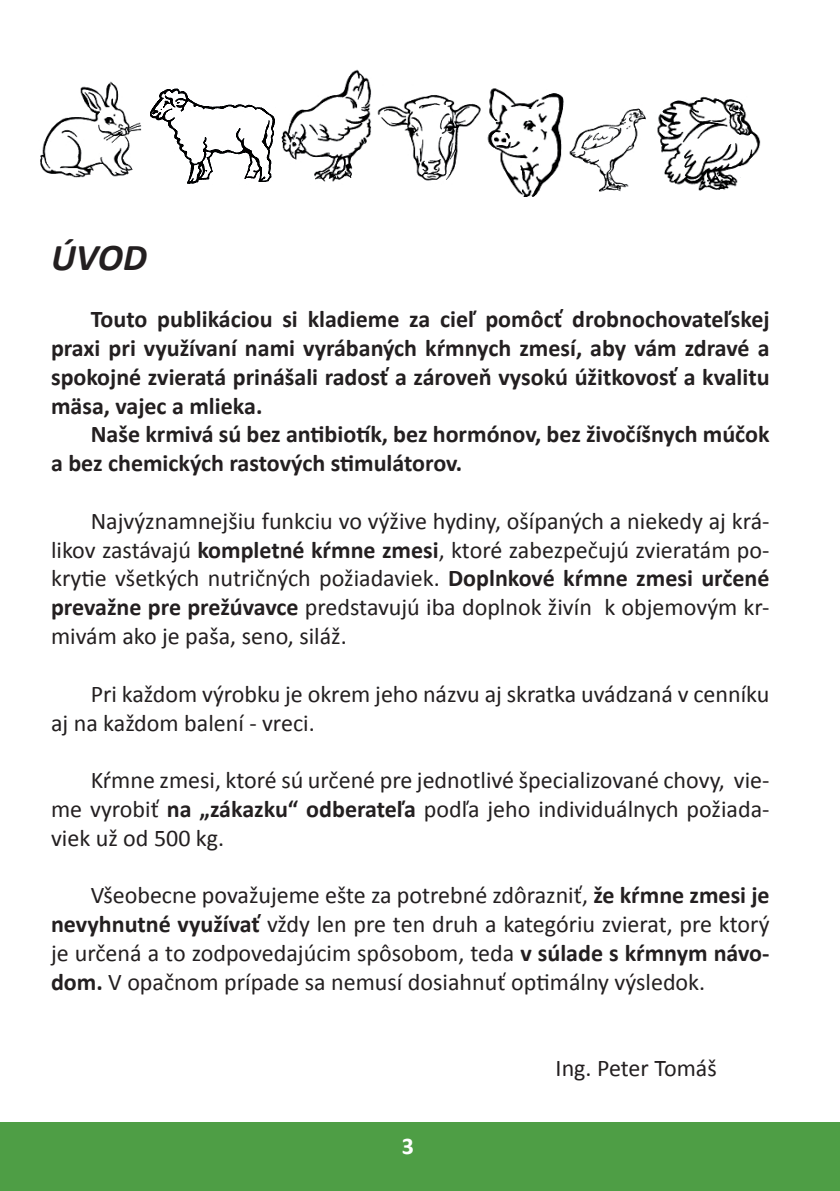
<style>
.page{position:relative;width:840px;height:1191px;background:#fff}
.page>*{position:absolute;margin:0;border:0;box-sizing:border-box;transform-origin:0 0}
.t1{font:italic 700 38px "Calibri";color:#231f20}
.t2{font:24px/28.8px "Calibri";color:#231f20;text-align:justify}
.t3{font:700 24px/28.8px "Calibri";color:#231f20;text-align:justify}
.t4{font:700 24px "Calibri";color:#fff}
.s1{font-weight:700}
</style>
<div class="page">
<div style="left:0;top:1123px;width:839px;height:68px;background:#4e9e45"></div>
<img style="left:487px;top:88px;width:77px;height:108px">
<img style="left:281px;top:69px;width:90px;height:113px">
<img style="left:569px;top:108px;width:77px;height:84px">
<img style="left:657px;top:96px;width:104px;height:95px">
<img style="left:377px;top:95px;width:104px;height:86px">
<img style="left:150px;top:88px;width:125px;height:96px">
<img style="left:40px;top:81px;width:102px;height:97px">
<p class="t1" style="left:51px;top:233px;width:97px">ÚVOD</p>
<p class="t3" style="left:51px;top:305px;width:719px;text-indent:40px">Touto publikáciou si kladieme za cieľ pomôcť drobnochovateľskej praxi pri využívaní nami vyrábaných kŕmnych zmesí, aby vám zdravé a spokojné zvieratá prinášali radosť a zároveň vysokú úžitkovosť a kvalitu mäsa, vajec a mlieka.</p>
<p class="t3" style="left:51px;top:420px;width:719px;text-indent:40px">Naše krmivá sú bez antibiotík, bez hormónov, bez živočíšnych múčok a bez chemických rastových stimulátorov.</p>
<p class="t2" style="left:51px;top:506px;width:719px;text-indent:40px">Najvýznamnejšiu funkciu vo výžive hydiny, ošípaných a niekedy aj krá&shy;likov zastávajú <span class="s1">kompletné kŕmne zmesi</span>, ktoré zabezpečujú zvieratám po&shy;krytie všetkých nutričných požiadaviek. <span class="s1">Doplnkové kŕmne zmesi určené prevažne pre prežúvavce</span> predstavujú iba doplnok živín k objemovým kr&shy;mivám ako je paša, seno, siláž.</p>
<p class="t2" style="left:51px;top:679px;width:719px;text-indent:40px">Pri každom výrobku je okrem jeho názvu aj skratka uvádzaná v cenníku aj na každom balení - vreci.</p>
<p class="t2" style="left:51px;top:766px;width:719px;text-indent:40px">Kŕmne zmesi, ktoré sú určené pre jednotlivé špecializované chovy, vie&shy;me vyrobiť <span class="s1">na „zákazku“ odberateľa</span> podľa jeho individuálnych požiada&shy;viek už od 500 kg.</p>
<p class="t2" style="left:51px;top:881px;width:719px;text-indent:40px">Všeobecne považujeme ešte za potrebné zdôrazniť, <span class="s1">že kŕmne zmesi je nevyhnutné využívať</span> vždy len pre ten druh a kategóriu zvierat, pre ktorý je určená a to zodpovedajúcim spôsobom, teda <span class="s1">v súlade s kŕmnym návo&shy;dom.</span> V opačnom prípade sa nemusí dosiahnuť optimálny výsledok.</p>
<p class="t4" style="left:401px;top:1130px;width:14px">3</p>
<p class="t2" style="left:555px;top:1054px;width:162px">Ing. Peter Tomáš</p>
</div>
